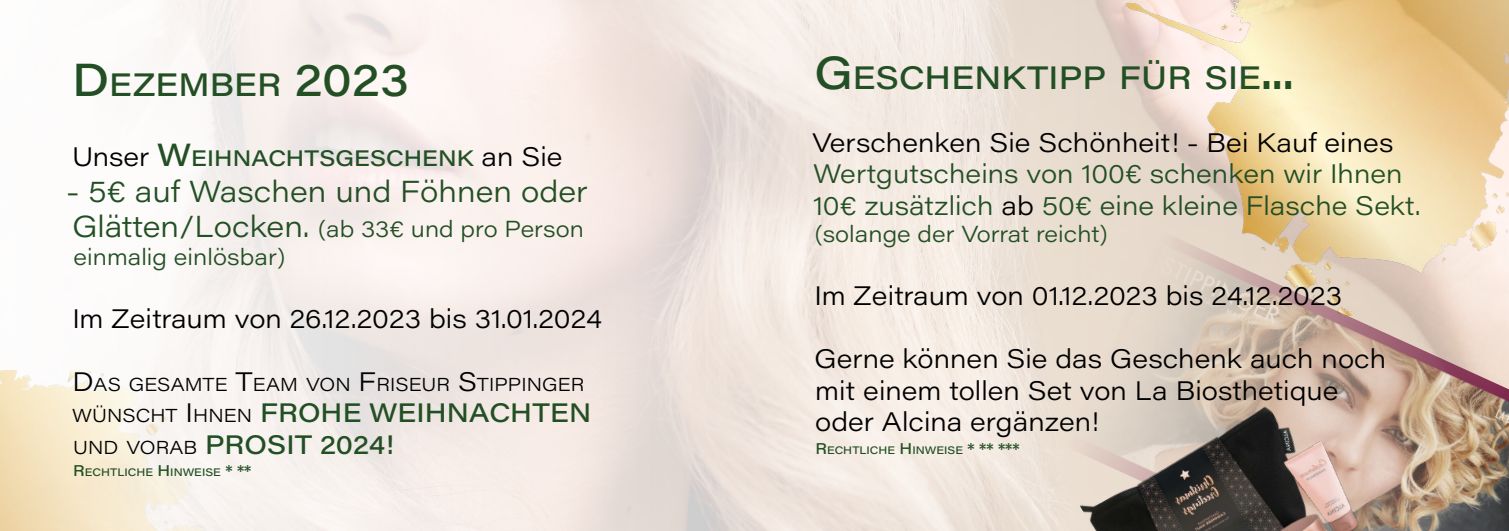
<style>
.page{position:relative;width:1509px;height:531px;background:#fff}
.page>*{position:absolute;margin:0;border:0;box-sizing:border-box;transform-origin:0 0}
.t1{font:500 31.85px "Acumin Pro Wide";letter-spacing:.005em;color:#234f24}
.t2{font:300 29.75px "Acumin Pro Wide";color:#234f24}
.t3{font:300 26.25px/31.5px "Acumin Pro Wide";color:#000}
.t4{font:300 26.25px/31.5px "Acumin Pro Wide";color:#234f24}
.t5{font:500 26.25px "Acumin Pro Wide";color:#234f24}
.t6{font:300 22.75px/27.3px "Acumin Pro Wide";color:#234f24}
.t7{font:500 22.05px "Acumin Pro Wide";letter-spacing:.005em;color:#234f24}
.t8{font:300 18.38px/31.5px "Acumin Pro Wide";letter-spacing:.005em;color:#000}
.t9{font:500 10.67px "Acumin Pro Wide";letter-spacing:.005em;color:#234f24}
.s1{font-size:45.5px}
.s2{font-weight:300;font-size:26.25px;color:#000}
.s3{font-size:31.5px}
.s4{font-size:29.75px}
.s5{font-size:26.25px}
.s6{font-weight:500;font-size:26.25px;color:#234f24}
.s7{font-size:15.22px}
.s8{color:#000}
</style>
<div class="page">
<img style="left:0;top:0;width:1077px;height:531px">
<img style="left:1077px;top:0;width:431px;height:229px">
<img style="left:1059px;top:229px;width:449px;height:302px">
<img style="left:0;top:371px;width:325px;height:160px">
<img style="left:1079px;top:385px;width:293px;height:146px">
<p class="t1" style="left:72px;top:62px;width:338px"><span class="s1">D</span>EZEMBER <span class="s1">2023</span></p>
<p class="t7" style="left:72px;top:142px;width:492px"><span class="s2">Unser</span> <span class="s3">W</span>EIHNACHTSGESCHENK <span class="s2">an Sie</span></p>
<p class="t2" style="left:66px;top:170px;width:522px">- 5€ auf Waschen und Föhnen oder</p>
<p class="t6" style="left:72px;top:214px;width:513px"><span class="s4">Glätten/Locken.</span> (ab 33€ und pro Person einmalig einlösbar)</p>
<p class="t3" style="left:72px;top:301px;width:531px">Im Zeitraum von 26.12.2023 bis 31.01.2024</p>
<p class="t8" style="left:72px;top:367px;width:513px"><span class="s5">D</span>AS GESAMTE <span class="s5">T</span>EAM VON <span class="s5">F</span>RISEUR <span class="s5">S</span>TIPPINGER<br>WÜNSCHT <span class="s5">I</span> HNEN <span class="s6">FROHE</span></p>
<p class="t5" style="left:369px;top:394px;width:21px">WEIHN</p>
<p class="t5" style="left:469px;top:394px;width:41px">ACHTEN</p>
<p class="t8" style="left:73px;top:430px;width:170px">UND VORAB <span class="s6">PROSIT</span></p>
<p class="t5" style="left:320px;top:425px;width:76px">2024!</p>
<p class="t9" style="left:73px;top:465px;width:180px"><span class="s7">R</span> ECHTLICHE <span class="s7">H</span> INWEISE <span class="s7">* **</span></p>
<p class="t1" style="left:814px;top:55px;width:481px"><span class="s1">G</span> ESCHENKTIPP FÜR SIE<span class="s1">...</span></p>
<p class="t3" style="left:811px;top:126px;width:583px">Verschenken Sie Schönheit! - Bei Kauf eines</p>
<p class="t4" style="left:813px;top:157px;width:609px">Wertgutscheins von 100€ schenken wir Ihnen<br>10€ zusätzlich <span class="s8">ab</span> 50€ eine kleine Flasche Sekt.</p>
<p class="t6" style="left:814px;top:219px;width:294px">(solange der Vorrat reicht)</p>
<p class="t3" style="left:814px;top:279px;width:529px">Im Zeitraum von 01.12.2023 bis 24.12.2023</p>
<p class="t3" style="left:814px;top:342px;width:573px">Gerne können Sie das Geschenk auch noch mit einem tollen Set von La Biosthetique oder Alcina ergänzen!</p>
<p class="t9" style="left:815px;top:442px;width:206px"><span class="s7">R</span> ECHTLICHE <span class="s7">H</span> INWEISE <span class="s7">* ** ***</span></p>
</div>
